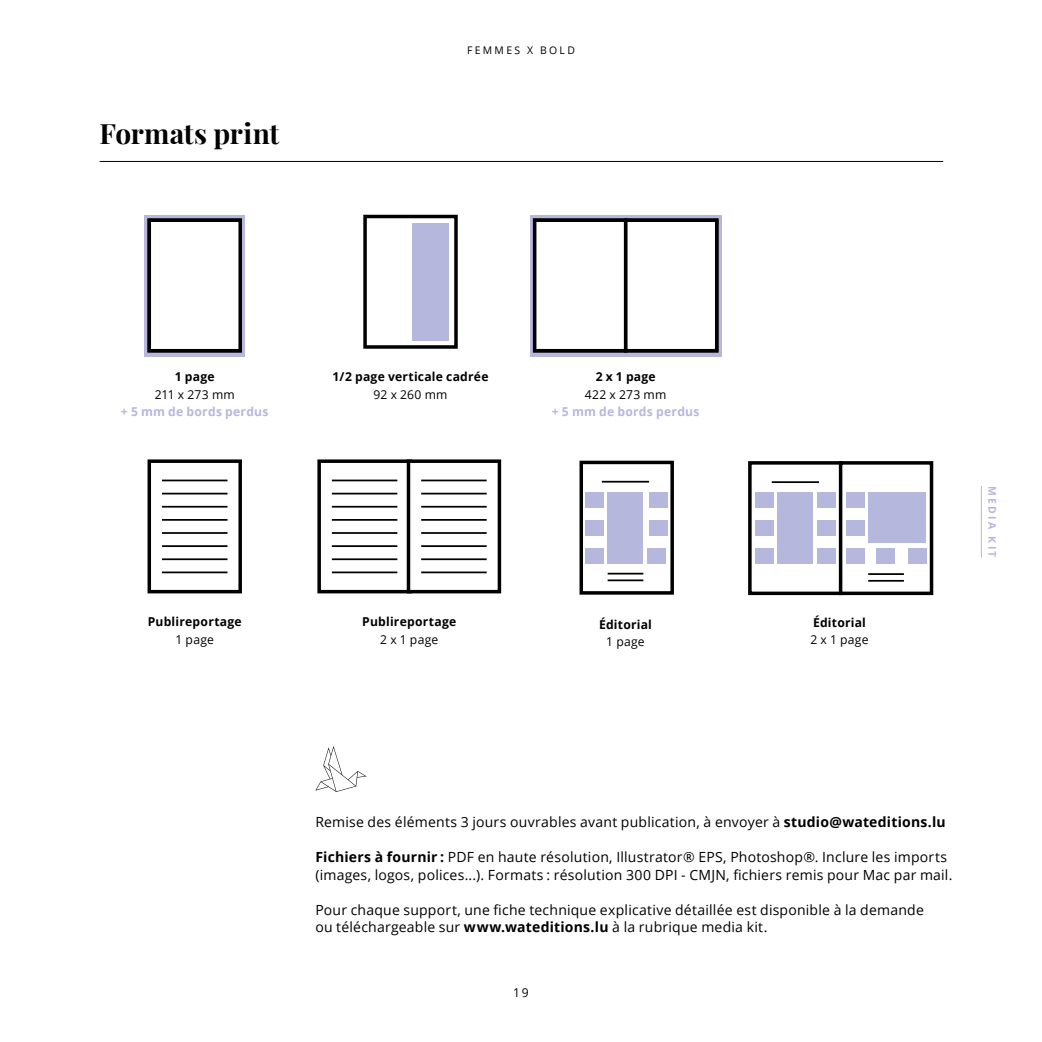
<style>
.page{position:relative;width:1042px;height:1042px;background:#fff}
.page>*{position:absolute;margin:0;border:0;box-sizing:border-box;transform-origin:0 0}
.t1{font:700 28px "Playfair Display";letter-spacing:-.005em;color:#000}
.t2{font:14px/17.5px "Open Sans";letter-spacing:.015em;color:#000}
.t3{font:700 12.25px "Open Sans";letter-spacing:.02em;color:#000}
.t4{font:12.25px "Open Sans";letter-spacing:.02em;color:#000}
.t5{font:700 12.25px "Open Sans";letter-spacing:.02em;color:#b6b7dd}
.t6{font:10.5px "Open Sans";letter-spacing:.23em;color:#000}
.t7{font:700 10.5px "Open Sans";letter-spacing:.235em;color:#b6b7dd}
.s1{font-weight:700}
</style>
<div class="page">
<hr style="left:981px;top:486px;width:1px;height:71px;background:#b6b7dd">
<div style="left:144px;top:215px;width:101px;height:142px;background:#b6b7dd"></div>
<div style="left:363px;top:215px;width:95px;height:134px;border:4px solid #000"></div>
<div style="left:412px;top:223px;width:36px;height:118px;background:#b6b7dd"></div>
<div style="left:149px;top:220px;width:91px;height:131px;background:#fff"></div>
<div style="left:147px;top:218px;width:95px;height:134px;border:4px solid #000"></div>
<div style="left:147px;top:459px;width:95px;height:134px;border:4px solid #000"></div>
<svg style="left:530px;top:215px;width:91px;height:142px"></svg>
<div style="left:621px;top:215px;width:101px;height:142px;background:linear-gradient(to right,#b6b7dd,#b6b7dd)"></div>
<div style="left:535px;top:220px;width:90px;height:131px;background:#fff"></div>
<div style="left:533px;top:218px;width:94px;height:134px;border:4px solid #000"></div>
<div style="left:626px;top:220px;width:91px;height:131px;background:#fff"></div>
<div style="left:624px;top:218px;width:94px;height:134px;border:4px solid #000"></div>
<hr style="left:162px;top:479px;width:65px;height:2px;background:#000">
<hr style="left:162px;top:493px;width:65px;height:1px;background:#000">
<hr style="left:162px;top:506px;width:65px;height:1px;background:#000">
<hr style="left:162px;top:519px;width:65px;height:2px;background:#000">
<hr style="left:162px;top:532px;width:65px;height:2px;background:#000">
<hr style="left:162px;top:545px;width:65px;height:2px;background:#000">
<hr style="left:162px;top:558px;width:65px;height:2px;background:#000">
<hr style="left:162px;top:571px;width:65px;height:2px;background:#000">
<div style="left:317px;top:459px;width:95px;height:134px;border:4px solid #000"></div>
<div style="left:407px;top:459px;width:94px;height:134px;border:4px solid #000"></div>
<hr style="left:332px;top:479px;width:65px;height:2px;background:#000">
<hr style="left:332px;top:493px;width:65px;height:1px;background:#000">
<hr style="left:332px;top:506px;width:65px;height:1px;background:#000">
<hr style="left:332px;top:519px;width:65px;height:2px;background:#000">
<hr style="left:332px;top:532px;width:65px;height:2px;background:#000">
<hr style="left:332px;top:545px;width:65px;height:2px;background:#000">
<hr style="left:332px;top:558px;width:65px;height:2px;background:#000">
<hr style="left:332px;top:571px;width:65px;height:2px;background:#000">
<hr style="left:421px;top:479px;width:66px;height:2px;background:#000">
<hr style="left:421px;top:493px;width:66px;height:1px;background:#000">
<hr style="left:421px;top:506px;width:66px;height:1px;background:#000">
<hr style="left:421px;top:519px;width:66px;height:2px;background:#000">
<hr style="left:421px;top:532px;width:66px;height:2px;background:#000">
<hr style="left:421px;top:545px;width:66px;height:2px;background:#000">
<hr style="left:421px;top:558px;width:66px;height:2px;background:#000">
<hr style="left:421px;top:571px;width:66px;height:2px;background:#000">
<div style="left:579px;top:461px;width:95px;height:134px;border:4px solid #000"></div>
<div style="left:607px;top:492px;width:36px;height:71px;background:#b6b7dd"></div>
<div style="left:585px;top:492px;width:19px;height:15px;background:#b6b7dd"></div>
<div style="left:649px;top:492px;width:18px;height:15px;background:#b6b7dd"></div>
<div style="left:585px;top:520px;width:19px;height:15px;background:#b6b7dd"></div>
<div style="left:649px;top:520px;width:18px;height:15px;background:#b6b7dd"></div>
<div style="left:585px;top:548px;width:19px;height:15px;background:#b6b7dd"></div>
<div style="left:647px;top:548px;width:19px;height:15px;background:#b6b7dd"></div>
<hr style="left:602px;top:481px;width:47px;height:1px;background:#000">
<hr style="left:607px;top:573px;width:36px;height:1px;background:#000">
<hr style="left:607px;top:579px;width:36px;height:2px;background:#000">
<div style="left:748px;top:461px;width:94px;height:134px;border:4px solid #000"></div>
<div style="left:777px;top:492px;width:36px;height:72px;background:#b6b7dd"></div>
<div style="left:755px;top:492px;width:19px;height:16px;background:#b6b7dd"></div>
<div style="left:817px;top:492px;width:18px;height:16px;background:#b6b7dd"></div>
<div style="left:755px;top:520px;width:19px;height:16px;background:#b6b7dd"></div>
<div style="left:817px;top:520px;width:18px;height:16px;background:#b6b7dd"></div>
<div style="left:755px;top:548px;width:19px;height:16px;background:#b6b7dd"></div>
<div style="left:817px;top:548px;width:18px;height:16px;background:#b6b7dd"></div>
<hr style="left:772px;top:481px;width:47px;height:2px;background:#000">
<div style="left:839px;top:461px;width:94px;height:134px;border:4px solid #000"></div>
<div style="left:868px;top:492px;width:58px;height:51px;background:#b6b7dd"></div>
<div style="left:846px;top:492px;width:18px;height:16px;background:#b6b7dd"></div>
<div style="left:846px;top:520px;width:18px;height:16px;background:#b6b7dd"></div>
<div style="left:846px;top:548px;width:18px;height:16px;background:#b6b7dd"></div>
<div style="left:908px;top:548px;width:18px;height:16px;background:#b6b7dd"></div>
<hr style="left:868px;top:573px;width:36px;height:2px;background:#000">
<hr style="left:868px;top:580px;width:36px;height:2px;background:#000">
<div style="left:877px;top:548px;width:18px;height:16px;background:#b6b7dd"></div>
<hr style="left:100px;top:161px;width:843px;height:1px;background:#000">
<svg style="left:315px;top:746px;width:52px;height:46px"></svg>
<h1 class="t1" style="left:99px;top:111px;width:181px">Formats print</h1>
<p class="t6" style="left:467px;top:43px;width:109px">FEMMES X BOLD</p>
<p class="t3" style="left:175px;top:368px;width:41px">1 page</p>
<p class="t4" style="left:155px;top:386px;width:82px">211 x 273 mm</p>
<p class="t5" style="left:121px;top:403px;width:149px">+ 5 mm de bords perdus</p>
<p class="t3" style="left:332px;top:368px;width:158px">1/2 page verticale cadrée</p>
<p class="t4" style="left:373px;top:386px;width:75px">92 x 260 mm</p>
<p class="t3" style="left:596px;top:368px;width:62px">2 x 1 page</p>
<p class="t4" style="left:585px;top:386px;width:83px">422 x 273 mm</p>
<p class="t5" style="left:552px;top:403px;width:149px">+ 5 mm de bords perdus</p>
<p class="t3" style="left:148px;top:613px;width:96px">Publireportage</p>
<p class="t4" style="left:176px;top:631px;width:40px">1 page</p>
<p class="t3" style="left:362px;top:613px;width:96px">Publireportage</p>
<p class="t4" style="left:380px;top:631px;width:59px">2 x 1 page</p>
<p class="t3" style="left:599px;top:615px;width:54px">Éditorial</p>
<p class="t4" style="left:606px;top:633px;width:40px">1 page</p>
<p class="t3" style="left:813px;top:613px;width:54px">Éditorial</p>
<p class="t4" style="left:810px;top:631px;width:59px">2 x 1 page</p>
<p class="t7" style="left:999px;top:486px;width:73px;rotate:90deg">MEDIA KIT</p>
<p class="t2" style="left:315px;top:813px;width:632px">Remise des éléments 3 jours ouvrables avant publication, à envoyer à <span class="s1">studio@wateditions.lu</span></p>
<p class="t2" style="left:315px;top:848px;width:638px"><span class="s1">Fichiers à fournir :</span> PDF en haute résolution, Illustrator® EPS, Photoshop®. Inclure les imports (images, logos, polices...). Formats : résolution 300 DPI - CMJN, fichiers remis pour Mac par mail.</p>
<p class="t2" style="left:315px;top:900px;width:610px">Pour chaque support, une fiche technique explicative détaillée est disponible à la demande ou téléchargeable sur <span class="s1">www.wateditions.lu</span> à la rubrique media kit.</p>
<p class="t4" style="left:513px;top:984px;width:17px">19</p>
</div>
